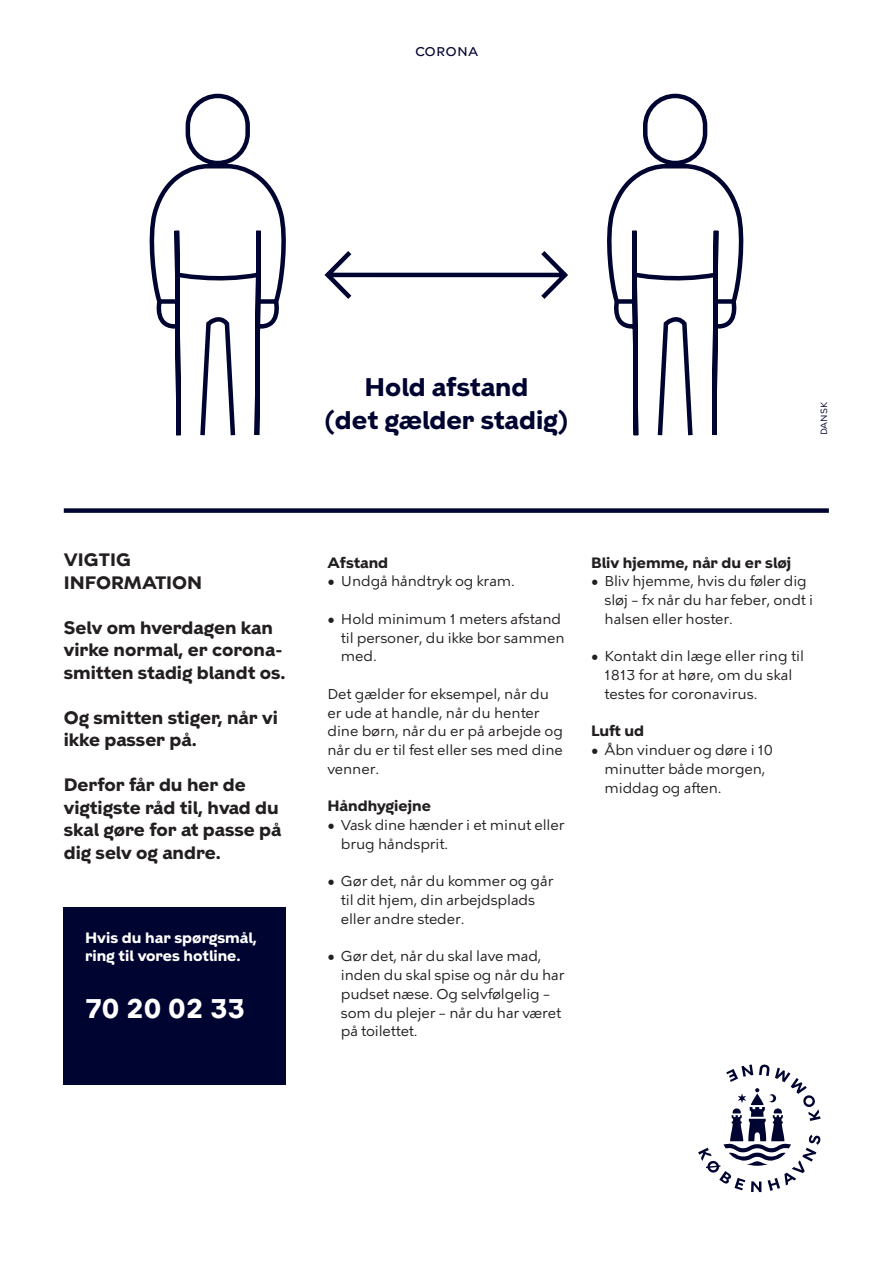
<style>
.page{position:relative;width:893px;height:1263px;background:#fff}
.page>*{position:absolute;margin:0;border:0;box-sizing:border-box;transform-origin:0 0}
.Overskrift_brødtekst{font:700 27px "KBH";letter-spacing:-.01em;color:#fff}
.t1{font:700 25.5px "KBH";color:#000430}
.Overskrift_brødtekst-2{font:700 18px/22.5px "KBH";color:#231f20}
.t2{font:18px "KBH";color:#000430}
.Overskrift_brødtekst-3{font:700 15px "KBH";color:#231f20}
.Overskrift_brødtekst-4{font:700 15px/18.8px "KBH";color:#fff}
.Brødtekst{font:14.25px/18.8px "KBH Tekst";letter-spacing:-.01em;color:#231f20}
.t3{font:9px "KBH";color:#000430}
</style>
<div class="page">
<div style="left:64px;top:508px;width:765px;height:5px;background:#000430"></div>
<svg style="left:698px;top:1064px;width:122px;height:128px"></svg>
<div style="left:64px;top:907px;width:222px;height:178px;background:#000430"></div>
<svg style="left:149px;top:163px;width:419px;height:273px"></svg>
<div style="left:186px;top:94px;width:64px;height:71px;border:4px solid #000430;border-radius:30px"></div>
<div style="left:643px;top:94px;width:64px;height:71px;border:4px solid #000430;border-radius:30px"></div>
<svg style="left:607px;top:162px;width:137px;height:274px"></svg>
<p class="t2" style="left:415px;top:38px;width:64px">corona</p>
<p class="t1" style="left:365px;top:371px;width:165px">Hold afstand</p>
<p class="t1" style="left:323px;top:404px;width:248px">(det gælder stadig)</p>
<p class="t3" style="left:818px;top:435px;width:35px;rotate:-90deg">DANSK</p>
<p class="Overskrift_brødtekst-2" style="left:64px;top:549px;width:69px">VIGTIG</p>
<p class="Overskrift_brødtekst-2" style="left:64px;top:571px;width:140px">INFORMATION</p>
<p class="Overskrift_brødtekst-2" style="left:64px;top:616px;width:223px">Selv om hverdagen kan virke normal, er corona&shy;smitten stadig blandt os.</p>
<p class="Overskrift_brødtekst-2" style="left:64px;top:706px;width:216px">Og smitten stiger, når vi ikke passer på.</p>
<p class="Overskrift_brødtekst-2" style="left:64px;top:774px;width:219px">Derfor får du her de vigtigste råd til, hvad du skal gøre for at passe på dig selv og andre.</p>
<p class="Overskrift_brødtekst-4" style="left:85px;top:928px;width:173px">Hvis du har spørgsmål, ring til vores hotline.</p>
<p class="Overskrift_brødtekst" style="left:85px;top:992px;width:162px">70 20 02 33</p>
<p class="Overskrift_brødtekst-3" style="left:327px;top:553px;width:62px">Afstand</p>
<p class="Brødtekst" style="left:327px;top:572px;width:189px">• Undgå håndtryk og kram.</p>
<p class="Brødtekst" style="left:341px;top:609px;width:225px;text-indent:-14px">• Hold minimum 1 meters afstand til personer, du ikke bor sammen med.</p>
<p class="Brødtekst" style="left:327px;top:684px;width:237px">Det gælder for eksempel, når du er ude at handle, når du henter dine børn, når du er på arbejde og når du er til fest eller ses med dine venner.</p>
<p class="Overskrift_brødtekst-3" style="left:327px;top:797px;width:105px">Håndhygiejne</p>
<p class="Brødtekst" style="left:341px;top:816px;width:225px;text-indent:-14px">• Vask dine hænder i et minut eller brug håndsprit.</p>
<p class="Brødtekst" style="left:341px;top:872px;width:214px;text-indent:-14px">• Gør det, når du kommer og går til dit hjem, din arbejdsplads eller andre steder.</p>
<p class="Brødtekst" style="left:341px;top:947px;width:225px;text-indent:-14px">• Gør det, når du skal lave mad, inden du skal spise og når du har pudset næse. Og selvfølgelig – som du plejer – når du har været på toilettet.</p>
<p class="Overskrift_brødtekst-3" style="left:591px;top:553px;width:202px">Bliv hjemme, når du er sløj</p>
<p class="Brødtekst" style="left:605px;top:572px;width:210px;text-indent:-14px">• Bliv hjemme, hvis du føler dig sløj – fx når du har feber, ondt i halsen eller hoster.</p>
<p class="Brødtekst" style="left:605px;top:647px;width:201px;text-indent:-14px">• Kontakt din læge eller ring til<br>1813 for at høre, om du skal testes for coronavirus.</p>
<p class="Overskrift_brødtekst-3" style="left:591px;top:722px;width:55px">Luft ud</p>
<p class="Brødtekst" style="left:605px;top:741px;width:170px;text-indent:-14px">• Åbn vinduer og døre i 10 minutter både morgen, middag og aften.</p>
</div>
